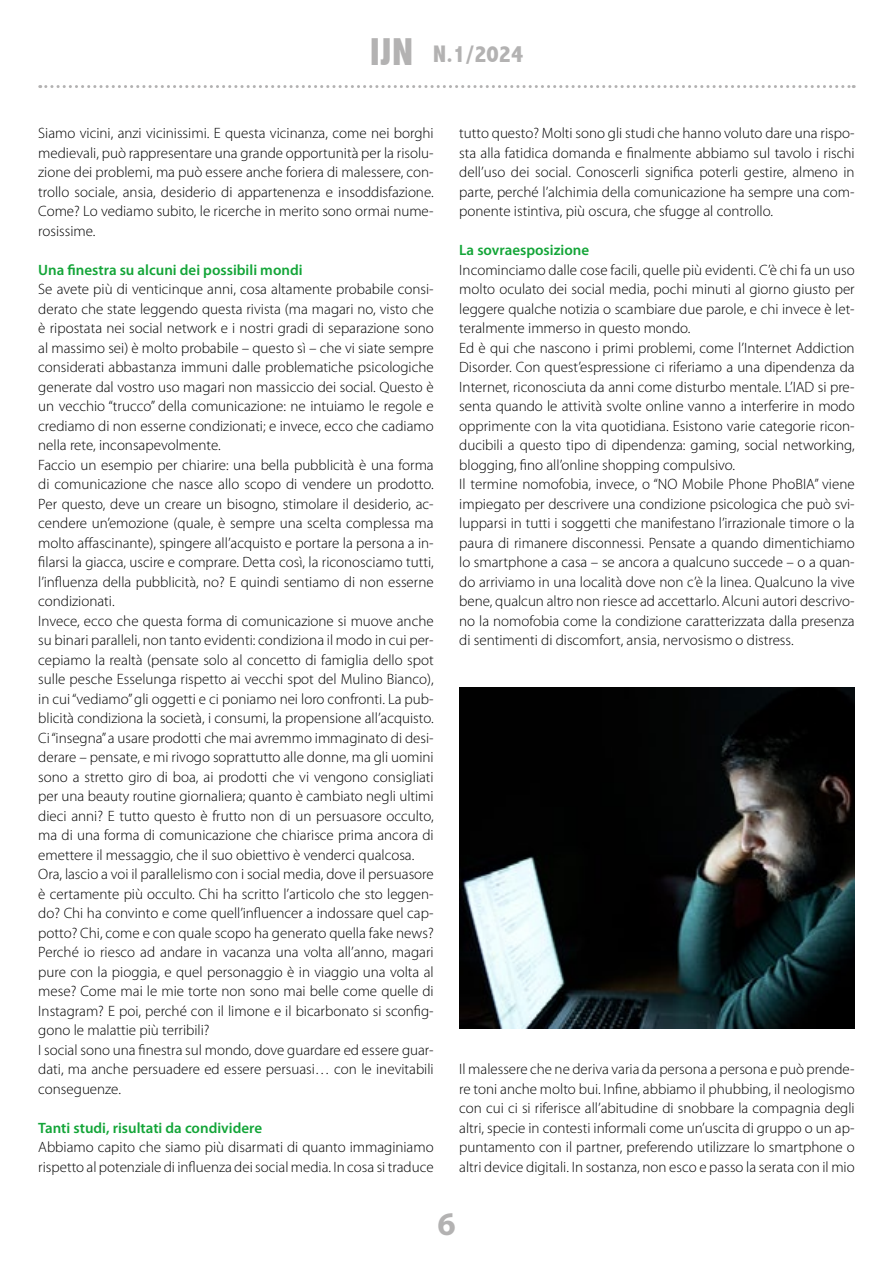
<style>
.page{position:relative;width:893px;height:1263px;background:#fff}
.page>*{position:absolute;margin:0;border:0;box-sizing:border-box;transform-origin:0 0}
.t1{font:700 33px "Myriad Pro";color:#b3b2b2}
.t2{font:800 condensed 24px "Abadi";color:#b3b2b2}
.t3{font:300 15px/19.5px "Myriad Pro";color:#000;text-align:justify}
.t4{font:600 15px "Myriad Pro";color:#13a538}
.s1{font-size:39px}
</style>
<div class="page">
<img style="left:459px;top:688px;width:396px;height:340px">
<svg style="left:40px;top:85px;width:814px;height:3px"></svg>
<h2 class="t2" style="left:370px;top:40px;width:155px"><span class="s1">IJN</span> N.1/2024</h2>
<p class="t3" style="left:38px;top:124px;width:397px">Siamo vicini, anzi vicinissimi. E questa vicinanza, come nei borghi medievali, può rappresentare una grande opportunità per la risolu&shy;zione dei problemi, ma può essere anche foriera di malessere, con&shy;trollo sociale, ansia, desiderio di appartenenza e insoddisfazione.<br>Come? Lo vediamo subito, le ricerche in merito sono ormai nume&shy;rosissime.</p>
<p class="t4" style="left:38px;top:260px;width:266px">Una finestra su alcuni dei possibili mondi</p>
<p class="t3" style="left:38px;top:280px;width:397px;text-align:left">Se avete più di venticinque anni, cosa altamente probabile consi&shy;derato che state leggendo questa rivista (ma magari no, visto che è ripostata nei social network e i nostri gradi di separazione sono al massimo sei) è molto probabile – questo sì – che vi siate sempre considerati abbastanza immuni dalle problematiche psicologiche generate dal vostro uso magari non massiccio dei social. Questo è un vecchio “trucco” della comunicazione: ne intuiamo le regole e crediamo di non esserne condizionati; e invece, ecco che cadiamo nella rete, inconsapevolmente.<br>Faccio un esempio per chiarire: una bella pubblicità è una forma di comunicazione che nasce allo scopo di vendere un prodotto.<br>Per questo, deve un creare un bisogno, stimolare il desiderio, ac&shy;cendere un’emozione (quale, è sempre una scelta complessa ma molto affascinante), spingere all’acquisto e portare la persona a in&shy;filarsi la giacca, uscire e comprare. Detta così, la riconosciamo tutti, l’influenza della pubblicità, no? E quindi sentiamo di non esserne condizionati.<br>Invece, ecco che questa forma di comunicazione si muove anche su binari paralleli, non tanto evidenti: condiziona il modo in cui per&shy;cepiamo la realtà (pensate solo al concetto di famiglia dello spot sulle pesche Esselunga rispetto ai vecchi spot del Mulino Bianco), in cui “vediamo” gli oggetti e ci poniamo nei loro confronti. La pub&shy;blicità condiziona la società, i consumi, la propensione all’acquisto.<br>Ci “insegna” a usare prodotti che mai avremmo immaginato di desi&shy;derare – pensate, e mi rivogo soprattutto alle donne, ma gli uomini sono a stretto giro di boa, ai prodotti che vi vengono consigliati per una beauty routine giornaliera; quanto è cambiato negli ultimi dieci anni? E tutto questo è frutto non di un persuasore occulto, ma di una forma di comunicazione che chiarisce prima ancora di emettere il messaggio, che il suo obiettivo è venderci qualcosa.<br>Ora, lascio a voi il parallelismo con i social media, dove il persuasore è certamente più occulto. Chi ha scritto l’articolo che sto leggen&shy;do? Chi ha convinto e come quell’influencer a indossare quel cap&shy;potto? Chi, come e con quale scopo ha generato quella fake news?<br>Perché io riesco ad andare in vacanza una volta all’anno, magari pure con la pioggia, e quel personaggio è in viaggio una volta al mese? Come mai le mie torte non sono mai belle come quelle di Instagram? E poi, perché con il limone e il bicarbonato si sconfig&shy;gono le malattie più terribili?<br>I social sono una finestra sul mondo, dove guardare ed essere guar&shy;dati, ma anche persuadere ed essere persuasi… con le inevitabili conseguenze.</p>
<p class="t4" style="left:38px;top:1118px;width:225px">Tanti studi, risultati da condividere</p>
<p class="t3" style="left:38px;top:1138px;width:397px">Abbiamo capito che siamo più disarmati di quanto immaginiamo rispetto al potenziale di influenza dei social media. In cosa si traduce</p>
<p class="t3" style="left:459px;top:124px;width:397px">tutto questo? Molti sono gli studi che hanno voluto dare una rispo&shy;sta alla fatidica domanda e finalmente abbiamo sul tavolo i rischi dell’uso dei social. Conoscerli significa poterli gestire, almeno in parte, perché l’alchimia della comunicazione ha sempre una com&shy;ponente istintiva, più oscura, che sfugge al controllo.</p>
<p class="t4" style="left:459px;top:241px;width:131px">La sovraesposizione</p>
<p class="t3" style="left:459px;top:260px;width:397px;text-align:left">Incominciamo dalle cose facili, quelle più evidenti. C’è chi fa un uso molto oculato dei social media, pochi minuti al giorno giusto per leggere qualche notizia o scambiare due parole, e chi invece è let&shy;teralmente immerso in questo mondo.<br>Ed è qui che nascono i primi problemi, come l’Internet Addiction Disorder. Con quest’espressione ci riferiamo a una dipendenza da Internet, riconosciuta da anni come disturbo mentale. L’IAD si pre&shy;senta quando le attività svolte online vanno a interferire in modo opprimente con la vita quotidiana. Esistono varie categorie ricon&shy;ducibili a questo tipo di dipendenza: gaming, social networking, blogging, fino all’online shopping compulsivo.<br>Il termine nomofobia, invece, o “NO Mobile Phone PhoBIA” viene impiegato per descrivere una condizione psicologica che può svi&shy;lupparsi in tutti i soggetti che manifestano l’irrazionale timore o la paura di rimanere disconnessi. Pensate a quando dimentichiamo lo smartphone a casa – se ancora a qualcuno succede – o a quan&shy;do arriviamo in una località dove non c’è la linea. Qualcuno la vive bene, qualcun altro non riesce ad accettarlo. Alcuni autori descrivo&shy;no la nomofobia come la condizione caratterizzata dalla presenza di sentimenti di discomfort, ansia, nervosismo o distress.</p>
<p class="t3" style="left:459px;top:1060px;width:397px">Il malessere che ne deriva varia da persona a persona e può prende&shy;re toni anche molto bui. Infine, abbiamo il phubbing, il neologismo con cui ci si riferisce all’abitudine di snobbare la compagnia degli altri, specie in contesti informali come un’uscita di gruppo o un ap&shy;puntamento con il partner, preferendo utilizzare lo smartphone o altri device digitali. In sostanza, non esco e passo la serata con il mio</p>
<h1 class="t1" style="left:437px;top:1202px;width:20px">6</h1>
</div>
